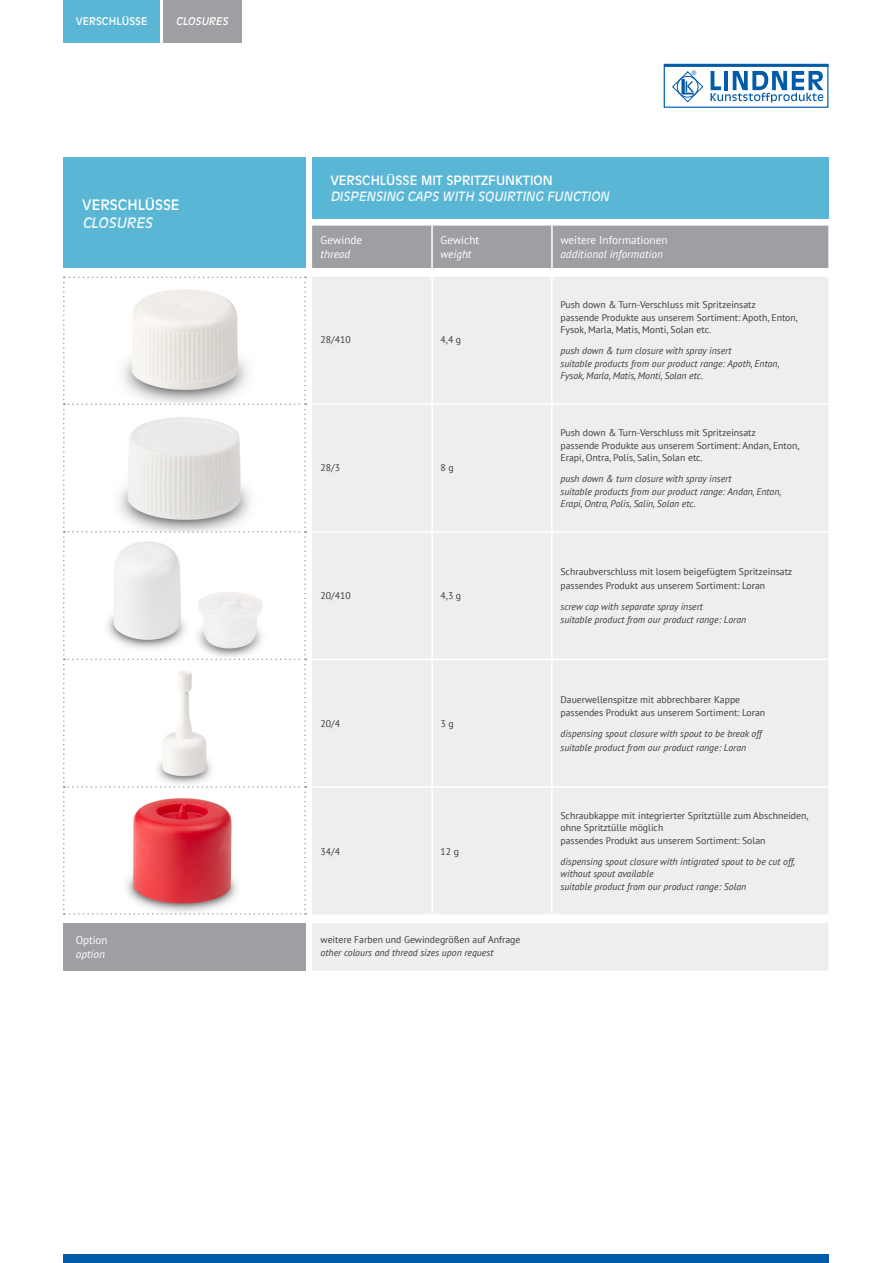
<style>
.page{position:relative;width:893px;height:1263px;background:#fff}
.page>*{position:absolute;margin:0;border:0;box-sizing:border-box;transform-origin:0 0}
.t1{font:14.25px "Antique Olive CE";color:#fff}
.t2{font:italic 14.25px "Antique Olive CE";color:#fff}
.t3{font:italic 12.75px "Antique Olive CE";color:#fff}
.t4{font:12.75px "Antique Olive CE";color:#fff}
.t5{font:11.25px "PT Sans";color:#fff}
.t6{font:italic 11.25px "PT Sans";color:#fff}
.t7{font:10.5px "Antique Olive CE";color:#fff}
.t8{font:italic 10.5px "Antique Olive CE";color:#fff}
.t9{font:9.75px/11.7px "PT Sans";color:#3e3e3f}
.t10{font:italic 9.75px/11.7px "PT Sans";color:#3e3e3f}
.t11{font:6px "Arial";color:#015aaa}
</style>
<div class="page">
<div style="left:63px;top:1254px;width:765px;height:9px;background:#015aaa"></div>
<div style="left:664px;top:64px;width:164px;height:44px;border:1px solid #015aaa"></div>
<hr style="left:664px;top:65px;width:164px;height:2px;background:#015aaa">
<svg style="left:711px;top:71px;width:112px;height:32px"></svg>
<svg style="left:672px;top:71px;width:32px;height:32px"></svg>
<div style="left:677px;top:76px;width:22px;height:22px;border:1px solid #015aaa;border-radius:50%"></div>
<div style="left:63px;top:0;width:96px;height:43px;background:#59b6d5"></div>
<div style="left:164px;top:0;width:78px;height:43px;background:#9d9fa2"></div>
<div style="left:312px;top:157px;width:516px;height:62px;background:#59b6d5"></div>
<div style="left:312px;top:226px;width:516px;height:42px;background:#9d9fa2"></div>
<div style="left:312px;top:923px;width:516px;height:46px;background:#eeeeef"></div>
<hr style="left:431px;top:226px;width:2px;height:42px;background:#fff">
<hr style="left:551px;top:226px;width:2px;height:42px;background:#fff">
<hr style="left:312px;top:969px;width:120px;height:1px;background:#eeeeef">
<hr style="left:432px;top:969px;width:120px;height:1px;background:#eeeeef">
<hr style="left:552px;top:969px;width:276px;height:1px;background:#eeeeef">
<svg style="left:63px;top:277px;width:765px;height:638px"></svg>
<div style="left:63px;top:157px;width:242px;height:111px;background:#59b6d5"></div>
<div style="left:63px;top:923px;width:243px;height:47px;background:#9d9fa2"></div>
<p class="t7" style="left:76px;top:15px;width:73px">VERSCHLÜSSE</p>
<p class="t8" style="left:176px;top:15px;width:53px">CLOSURES</p>
<p class="t1" style="left:82px;top:197px;width:99px">VERSCHLÜSSE</p>
<h1 class="t2" style="left:82px;top:214px;width:72px">CLOSURES</h1>
<p class="t5" style="left:76px;top:933px;width:33px">Option</p>
<p class="t6" style="left:76px;top:946px;width:31px">option</p>
<p class="t11" style="left:692px;top:69px;width:6px">®</p>
<p class="t4" style="left:330px;top:172px;width:224px">VERSCHLÜSSE MIT SPRITZFUNKTION</p>
<h2 class="t3" style="left:330px;top:189px;width:281px">DISPENSING CAPS WITH SQUIRTING FUNCTION</h2>
<p class="t5" style="left:321px;top:233px;width:43px">Gewinde</p>
<p class="t6" style="left:321px;top:246px;width:31px">thread</p>
<p class="t5" style="left:441px;top:233px;width:40px">Gewicht</p>
<p class="t6" style="left:441px;top:246px;width:32px">weight</p>
<p class="t5" style="left:560px;top:233px;width:109px">weitere Informationen</p>
<p class="t6" style="left:560px;top:246px;width:104px">additional information</p>
<p class="t9" style="left:321px;top:334px;width:32px">28/410</p>
<p class="t9" style="left:441px;top:334px;width:22px">4,4 g</p>
<p class="t9" style="left:321px;top:462px;width:21px">28/3</p>
<p class="t9" style="left:441px;top:462px;width:15px">8 g</p>
<p class="t9" style="left:321px;top:589px;width:32px">20/410</p>
<p class="t9" style="left:441px;top:589px;width:22px">4,3 g</p>
<p class="t9" style="left:321px;top:717px;width:21px">20/4</p>
<p class="t9" style="left:441px;top:717px;width:15px">3 g</p>
<p class="t9" style="left:321px;top:845px;width:21px">34/4</p>
<p class="t9" style="left:441px;top:845px;width:20px">12 g</p>
<p class="t9" style="left:321px;top:933px;width:201px">weitere Farben und Gewindegrößen auf Anfrage</p>
<p class="t10" style="left:321px;top:947px;width:174px">other colours and thread sizes upon request</p>
<p class="t9" style="left:560px;top:298px;width:197px">Push down &amp; Turn-Verschluss mit Spritzeinsatz</p>
<p class="t9" style="left:560px;top:312px;width:239px">passende Produkte aus unserem Sortiment: Apoth, Enton,<br>Fysok, Marla, Matis, Monti, Solan etc.</p>
<p class="t10" style="left:560px;top:344px;width:172px">push down &amp; turn closure with spray insert</p>
<p class="t10" style="left:560px;top:358px;width:221px">suitable products from our product range: Apoth, Enton,<br>Fysok, Marla, Matis, Monti, Solan etc.</p>
<p class="t9" style="left:560px;top:426px;width:197px">Push down &amp; Turn-Verschluss mit Spritzeinsatz</p>
<p class="t9" style="left:560px;top:440px;width:241px">passende Produkte aus unserem Sortiment: Andan, Enton,</p>
<p class="t9" style="left:560px;top:451px;width:144px">Erapi, Ontra, Polis, Salin, Solan etc.</p>
<p class="t10" style="left:560px;top:472px;width:172px">push down &amp; turn closure with spray insert</p>
<p class="t10" style="left:560px;top:486px;width:223px">suitable products from our product range: Andan, Enton,</p>
<p class="t10" style="left:560px;top:498px;width:137px">Erapi, Ontra, Polis, Salin, Solan etc.</p>
<p class="t9" style="left:560px;top:565px;width:233px">Schraubverschluss mit losem beigefügtem Spritzeinsatz</p>
<p class="t9" style="left:560px;top:579px;width:206px">passendes Produkt aus unserem Sortiment: Loran</p>
<p class="t10" style="left:560px;top:600px;width:144px">screw cap with separate spray insert</p>
<p class="t10" style="left:560px;top:613px;width:187px">suitable product from our product range: Loran</p>
<p class="t9" style="left:560px;top:693px;width:181px">Dauerwellenspitze mit abbrechbarer Kappe</p>
<p class="t9" style="left:560px;top:707px;width:206px">passendes Produkt aus unserem Sortiment: Loran</p>
<p class="t10" style="left:560px;top:728px;width:203px">dispensing spout closure with spout to be break off</p>
<p class="t10" style="left:560px;top:741px;width:187px">suitable product from our product range: Loran</p>
<p class="t9" style="left:560px;top:809px;width:250px">Schraubkappe mit integrierter Spritztülle zum Abschneiden, ohne Spritztülle möglich</p>
<p class="t9" style="left:560px;top:834px;width:207px">passendes Produkt aus unserem Sortiment: Solan</p>
<p class="t10" style="left:560px;top:855px;width:236px">dispensing spout closure with intigrated spout to be cut off, without spout available</p>
<p class="t10" style="left:560px;top:881px;width:187px">suitable product from our product range: Solan</p>
</div>
